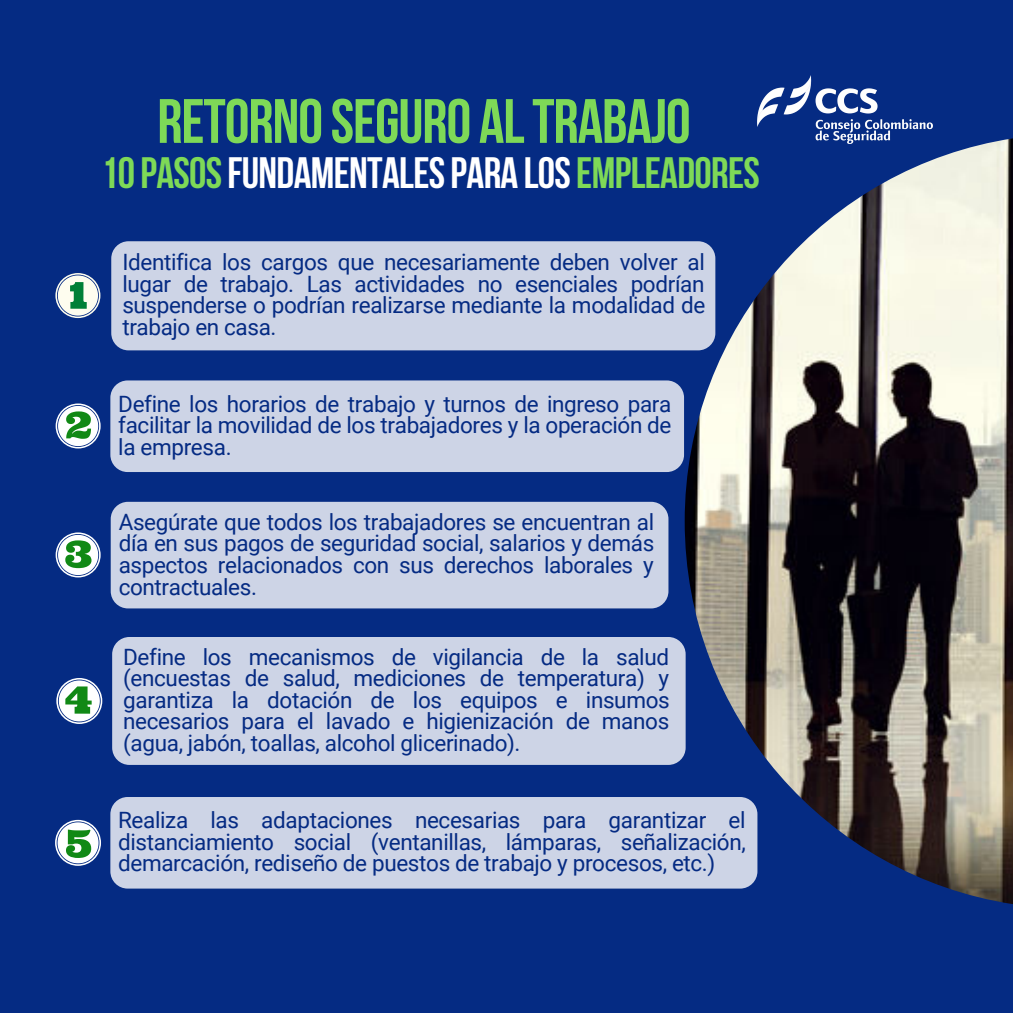
<style>
.page{position:relative;width:1013px;height:1013px;background:#fff}
.page>*{position:absolute;margin:0;border:0;box-sizing:border-box;transform-origin:0 0}
.t1{font:700 62.5px "Bebas Neue";letter-spacing:-.015em;color:#7ed957}
.t2{font:700 43.75px "Bebas Neue";letter-spacing:-.015em;color:#fff}
.t3{font:22.5px/21.5px "Roboto";letter-spacing:-.015em;color:#052b83;text-align:justify}
.s1{color:#7ed957}
</style>
<div class="page">
<div style="left:0;top:0;width:1012px;height:1012px;background:#052b83"></div>
<div style="left:111px;top:241px;width:604px;height:109px;background:#cdd4e6;border-radius:17px"></div>
<img style="left:684px;top:138px;width:328px;height:766px">
<img style="left:757px;top:75px;width:175px;height:69px">
<div style="left:110px;top:380px;width:574px;height:92px;background:#cdd4e6;border-radius:17px"></div>
<div style="left:111px;top:502px;width:557px;height:106px;background:#cdd4e6;border-radius:17px"></div>
<div style="left:112px;top:637px;width:573px;height:128px;background:#cdd4e6;border-radius:17px"></div>
<div style="left:110px;top:797px;width:647px;height:91px;background:#cdd4e6;border-radius:17px"></div>
<svg style="left:55px;top:273px;width:45px;height:45px"></svg>
<svg style="left:56px;top:403px;width:45px;height:45px"></svg>
<svg style="left:56px;top:532px;width:45px;height:45px"></svg>
<svg style="left:56px;top:678px;width:46px;height:46px"></svg>
<svg style="left:55px;top:819px;width:46px;height:46px"></svg>
<h1 class="t1" style="left:157px;top:96px;width:535px">RETORNOSEGURO ALTRABAJO</h1>
<h2 class="t2" style="left:101px;top:155px;width:660px"><span class="s1">10PASOS</span>FUNDAMENTALESPARA LOS<span class="s1">EMPLEADORES</span></h2>
<p class="t3" style="left:122px;top:252px;width:584px">Identifica los cargos que necesariamente deben volver al lugar de trabajo. Las actividades no esenciales podrían suspenderse o podrían realizarse mediante la modalidad de trabajo en casa.</p>
<p class="t3" style="left:118px;top:393px;width:554px">Define los horarios de trabajo y turnos de ingreso para facilitar la movilidad de los trabajadores y la operación de la empresa.</p>
<p class="t3" style="left:119px;top:511px;width:537px">Asegúrate que todos los trabajadores se encuentran al día en sus pagos de seguridad social, salarios y demás aspectos relacionados con sus derechos laborales y contractuales.</p>
<p class="t3" style="left:123px;top:646px;width:548px">Define los mecanismos de vigilancia de la salud (encuestas de salud, mediciones de temperatura) y garantiza la dotación de los equipos e insumos necesarios para el lavado e higienización de manos (agua, jabón, toallas, alcohol glicerinado).</p>
<p class="t3" style="left:118px;top:809px;width:629px">Realiza las adaptaciones necesarias para garantizar el distanciamiento social (ventanillas, lámparas, señalización, demarcación, rediseño de puestos de trabajo y procesos, etc.)</p>
</div>
